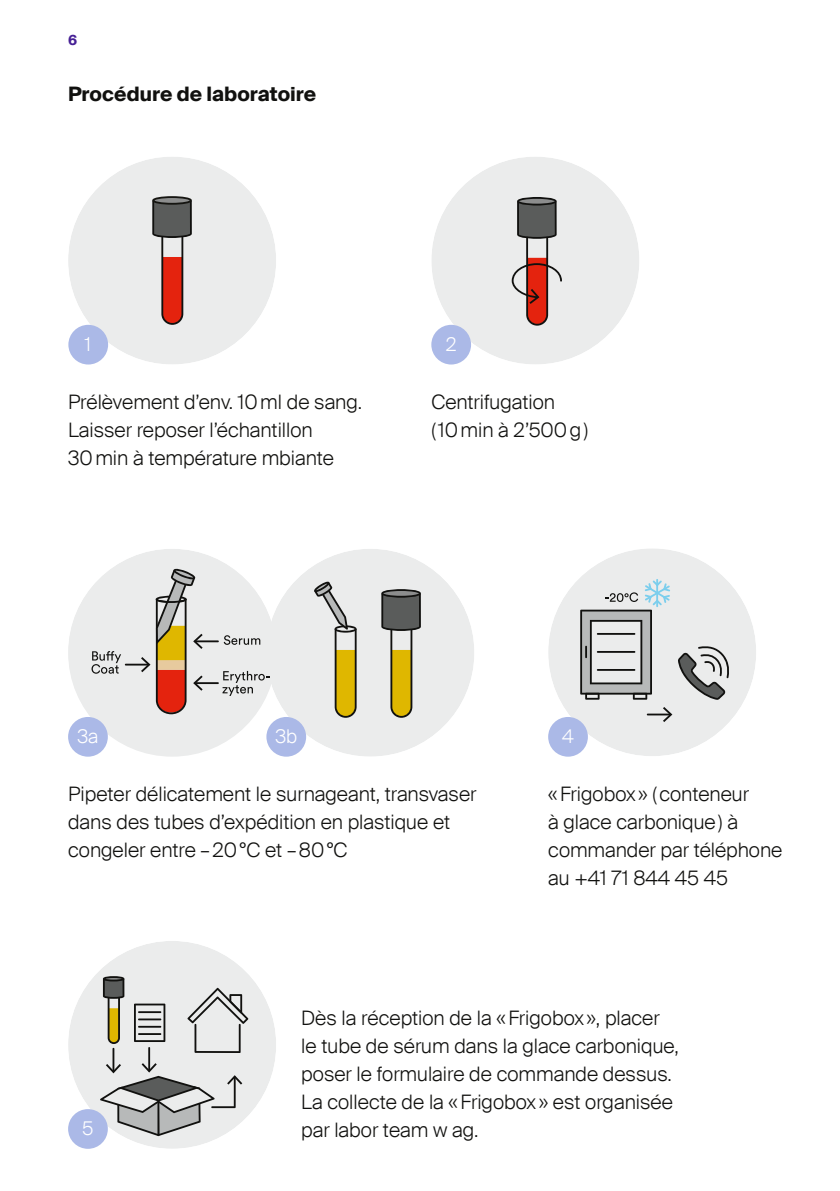
<style>
.page{position:relative;width:840px;height:1191px;background:#fff}
.page>*{position:absolute;margin:0;border:0;box-sizing:border-box;transform-origin:0 0}
.Fliesstext__10pt{font:300 20px/28px "Suisse Intl";color:#11110f}
.Fliesstext__10pt-2{font:700 20px "Suisse Intl";color:#11110f}
.t1{font:300 19px "Suisse Intl";color:#fff}
.t2{font:700 14px "Suisse Intl";color:#462095}
</style>
<div class="page">
<div style="left:431px;top:157px;width:208px;height:207px;background:#ebecec;border-radius:50%"></div>
<svg style="left:511px;top:197px;width:50px;height:129px"></svg>
<div style="left:68px;top:157px;width:208px;height:207px;background:#ebecec;border-radius:50%"></div>
<div style="left:153px;top:197px;width:38px;height:7px;background:#8c8d8d;border-radius:50%"></div>
<div style="left:152px;top:196px;width:40px;height:9px;border:2px solid #151511;border-radius:50%"></div>
<svg style="left:152px;top:201px;width:40px;height:124px"></svg>
<div style="left:431px;top:325px;width:40px;height:39px;background:#abb9e7;border-radius:50%"></div>
<div style="left:68px;top:325px;width:40px;height:39px;background:#abb9e7;border-radius:50%"></div>
<div style="left:266px;top:549px;width:208px;height:207px;background:#ebecec;border-radius:50%"></div>
<svg style="left:381px;top:589px;width:39px;height:129px"></svg>
<svg style="left:314px;top:581px;width:42px;height:137px"></svg>
<div style="left:266px;top:717px;width:40px;height:39px;background:#abb9e7;border-radius:50%"></div>
<div style="left:68px;top:549px;width:208px;height:207px;background:#ebecec;border-radius:50%"></div>
<hr style="left:194px;top:640px;width:25px;height:2px;background:#11110f">
<hr style="left:194px;top:682px;width:25px;height:2px;background:#11110f">
<hr style="left:125px;top:663px;width:24px;height:2px;background:#11110f">
<svg style="left:141px;top:657px;width:9px;height:15px"></svg>
<svg style="left:156px;top:568px;width:46px;height:146px"></svg>
<svg style="left:223px;top:635px;width:37px;height:10px"></svg>
<svg style="left:91px;top:651px;width:30px;height:22px"></svg>
<svg style="left:222px;top:671px;width:47px;height:25px"></svg>
<div style="left:548px;top:548px;width:207px;height:208px;background:#ebecec;border-radius:50%"></div>
<hr style="left:646px;top:713px;width:25px;height:2px;background:#11110f">
<svg style="left:662px;top:707px;width:10px;height:15px"></svg>
<svg style="left:580px;top:579px;width:89px;height:120px"></svg>
<svg style="left:678px;top:646px;width:51px;height:54px"></svg>
<div style="left:68px;top:717px;width:40px;height:39px;background:#abb9e7;border-radius:50%"></div>
<div style="left:548px;top:717px;width:39px;height:39px;background:#abb9e7;border-radius:50%"></div>
<div style="left:68px;top:941px;width:208px;height:207px;background:#ebecec;border-radius:50%"></div>
<hr style="left:112px;top:1047px;width:2px;height:25px;background:#11110f">
<hr style="left:148px;top:1047px;width:2px;height:24px;background:#11110f">
<div style="left:103px;top:976px;width:21px;height:5px;background:#11110f;border-radius:50%"></div>
<svg style="left:103px;top:978px;width:21px;height:66px"></svg>
<svg style="left:134px;top:1003px;width:31px;height:39px"></svg>
<hr style="left:138px;top:1011px;width:23px;height:2px;background:#11110f">
<hr style="left:138px;top:1018px;width:23px;height:2px;background:#11110f">
<hr style="left:138px;top:1025px;width:23px;height:2px;background:#11110f">
<hr style="left:138px;top:1033px;width:23px;height:2px;background:#11110f">
<svg style="left:100px;top:1063px;width:142px;height:73px"></svg>
<svg style="left:187px;top:987px;width:61px;height:66px"></svg>
<div style="left:68px;top:1109px;width:40px;height:39px;background:#abb9e7;border-radius:50%"></div>
<p class="t2" style="left:68px;top:32px;width:11px">6</p>
<p class="Fliesstext__10pt-2" style="left:68px;top:82px;width:249px">Procédure de laboratoire</p>
<p class="t1" style="left:85px;top:333px;width:8px">1</p>
<p class="t1" style="left:445px;top:333px;width:12px">2</p>
<p class="Fliesstext__10pt" style="left:68px;top:388px;width:295px">Prélèvement d’env. 10ml de sang.<br>Laisser reposer l’échantillon<br>30min à température mbiante</p>
<p class="Fliesstext__10pt" style="left:431px;top:388px;width:125px">Centrifugation</p>
<p class="Fliesstext__10pt" style="left:431px;top:416px;width:158px">(10min à 2’500g)</p>
<p class="t1" style="left:78px;top:725px;width:22px">3a</p>
<p class="t1" style="left:275px;top:725px;width:23px">3b</p>
<p class="t1" style="left:562px;top:725px;width:13px">4</p>
<p class="Fliesstext__10pt" style="left:68px;top:780px;width:409px">Pipeter délicatement le surnageant, transvaser dans des tubes d’expédition en plastique et congeler entre –20°C et –80°C</p>
<p class="Fliesstext__10pt" style="left:548px;top:780px;width:235px">«Frigobox » (conteneur<br>à glace carbonique) à commander par téléphone au +41 71 844 45 45</p>
<p class="t1" style="left:82px;top:1117px;width:13px">5</p>
<p class="Fliesstext__10pt" style="left:301px;top:1004px;width:379px">Dès la réception de la «Frigobox », placer le tube de sérum dans la glace carbonique, poser le formulaire de commande dessus.</p>
<p class="Fliesstext__10pt" style="left:301px;top:1088px;width:373px">La collecte de la «Frigobox » est organisée par labor team w ag.</p>
</div>
